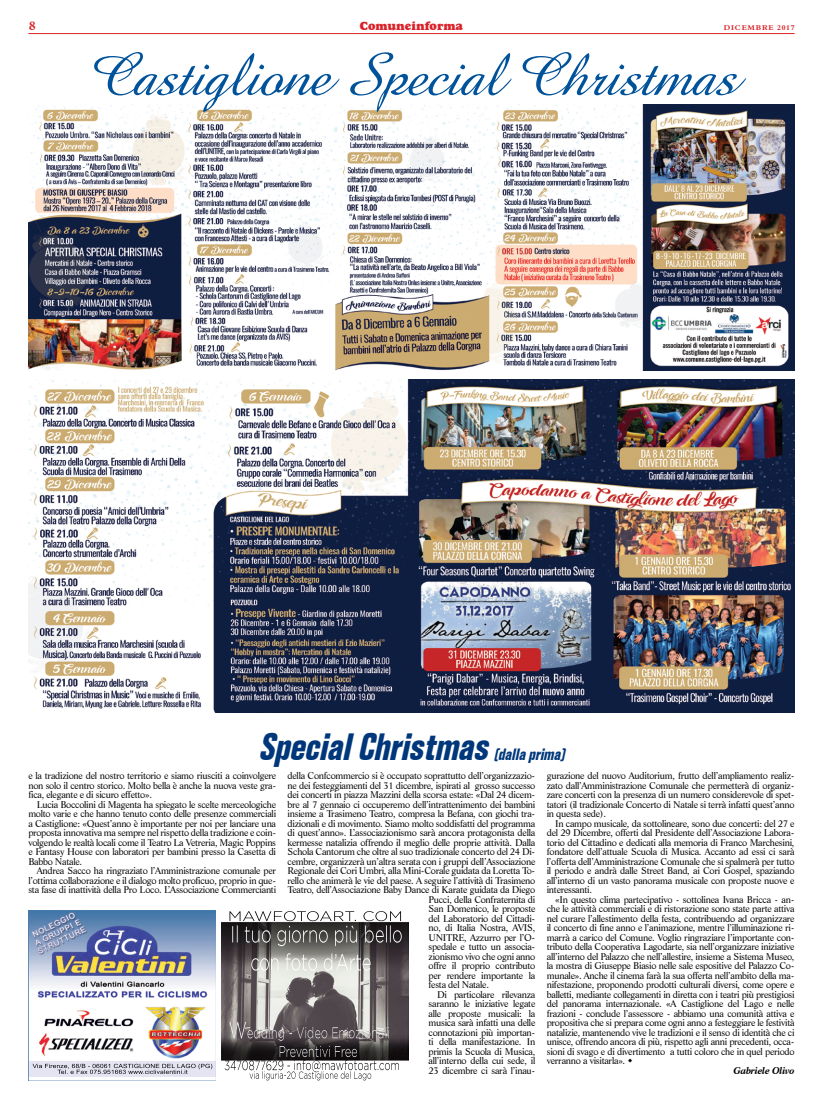
<style>
.page{position:relative;width:823px;height:1106px;background:#fff}
.page>*{position:absolute;margin:0;border:0;box-sizing:border-box;transform-origin:0 0}
.t1{font:italic 60px "Amazone BT";letter-spacing:-.02em;color:#00529b}
.t2{font:italic 700 condensed 37px "Folio BT";color:#00377b}
.t3{font:italic 700 condensed 16px "Folio BT";color:#00377b}
.t4{font:12px "Goudy Heavyface BT";color:#da2128}
.t5{font:700 12px "Life BT";color:#da2128}
.t6{font:9.5px/9.5px "Life BT";letter-spacing:-.03em;color:#000;text-align:justify}
.t7{font:italic 700 9.5px "Life BT";letter-spacing:-.025em;color:#000}
.t8{font:7px "Aldine 401 BT Bold A";letter-spacing:.11em;color:#da2128;scale:1.08 1}
</style>
<div class="page">
<hr style="left:28px;top:33px;width:766px;height:1px;background:#da2128">
<img style="left:28px;top:990px;width:187px;height:90px">
<img style="left:28px;top:1061px;width:187px;height:15px">
<img style="left:28px;top:910px;width:187px;height:80px">
<img style="left:221px;top:911px;width:187px;height:169px">
<img style="left:28px;top:104px;width:766px;height:266px">
<img style="left:28px;top:380px;width:766px;height:332px">
<p class="t5" style="left:29px;top:17px;width:8px">8</p>
<p class="t4" style="left:359px;top:18px;width:105px">Comuneinforma</p>
<p class="t8" style="left:723px;top:23px;width:67px">DICEMBRE 2017</p>
<h1 class="t1" style="left:86px;top:41px;width:667px">CastiglioneSpecial Christmas</h1>
<h2 class="t2" style="left:258px;top:724px;width:240px">SpecialChristmas</h2>
<h3 class="t3" style="left:493px;top:744px;width:77px">(dallaprima)</h3>
<p class="t6" style="left:28px;top:770px;width:249px">e la tradizione del nostro territorio e siamo riusciti a coinvolgere non solo il centro storico. Molto bella è anche la nuova veste gra&shy;fica, elegante e di sicuro effetto».</p>
<p class="t6" style="left:28px;top:799px;width:249px;text-indent:9px">Lucia Boccolini di Magenta ha spiegato le scelte merceologiche molto varie e che hanno tenuto conto delle presenze commerciali a Castiglione: «Quest’anno è importante per noi per lanciare una proposta innovativa ma sempre nel rispetto della tradizione e coin&shy;volgendo le realtà locali come il Teatro La Vetreria, Magic Poppins e Fantasy House con laboratori per bambini presso la Casetta di Babbo Natale.</p>
<p class="t6" style="left:28px;top:865px;width:249px;text-indent:9px">Andrea Sacco ha ringraziato l’Amministrazione comunale per l’ottima collaborazione e il dialogo molto proficuo, proprio in que&shy;sta fase di inattività della Pro Loco. L’Associazione Commercianti</p>
<p class="t6" style="left:287px;top:770px;width:249px">della Confcommercio si è occupato soprattutto dell’organizzazio-</p>
<p class="t6" style="left:287px;top:780px;width:249px">ne dei festeggiamenti del 31 dicembre, ispirati al grosso successo</p>
<p class="t6" style="left:287px;top:789px;width:249px">dei concerti in piazza Mazzini della scorsa estate: «Dal 24 dicem-</p>
<p class="t6" style="left:287px;top:799px;width:249px">bre al 7 gennaio ci occuperemo dell’intrattenimento dei bambini</p>
<p class="t6" style="left:287px;top:808px;width:249px">insieme a Trasimeno Teatro, compresa la Befana, con giochi tra-</p>
<p class="t6" style="left:287px;top:818px;width:249px">dizionali e di movimento. Siamo molto soddisfatti del programma</p>
<p class="t6" style="left:287px;top:827px;width:249px">di quest’anno». L’associazionismo sarà ancora protagonista della</p>
<p class="t6" style="left:287px;top:837px;width:249px">kermesse natalizia offrendo il meglio delle proprie attività. Dalla</p>
<p class="t6" style="left:287px;top:846px;width:249px">Schola Cantorum che oltre al suo tradizionale concerto del 24 Di-</p>
<p class="t6" style="left:287px;top:856px;width:249px">cembre, organizzerà un’altra serata con i gruppi dell’Associazione</p>
<p class="t6" style="left:287px;top:865px;width:249px">Regionale dei Cori Umbri, alla Mini-Corale guidata da Loretta To-</p>
<p class="t6" style="left:287px;top:875px;width:249px">rello che animerà le vie del paese. A seguire l’attività di Trasimeno</p>
<p class="t6" style="left:287px;top:884px;width:249px">Teatro, dell’Associazione Baby Dance di Karate guidata da Diego</p>
<p class="t6" style="left:428px;top:894px;width:108px">Pucci, della Confraternita di</p>
<p class="t6" style="left:428px;top:903px;width:108px">San Domenico, le proposte</p>
<p class="t6" style="left:428px;top:913px;width:108px">del Laboratorio del Cittadi-</p>
<p class="t6" style="left:428px;top:922px;width:108px">no, di Italia Nostra, AVIS,</p>
<p class="t6" style="left:428px;top:932px;width:108px">UNITRE, Azzurro per l’O-</p>
<p class="t6" style="left:428px;top:941px;width:108px">spedale e tutto un associa-</p>
<p class="t6" style="left:428px;top:951px;width:108px">zionismo vivo che ogni anno</p>
<p class="t6" style="left:428px;top:960px;width:108px">offre il proprio contributo</p>
<p class="t6" style="left:428px;top:970px;width:108px">per rendere importante la</p>
<p class="t6" style="left:428px;top:979px;width:62px">festa del Natale.</p>
<p class="t6" style="left:437px;top:989px;width:100px">Di particolare rilevanza</p>
<p class="t6" style="left:428px;top:998px;width:108px">saranno le iniziative legate</p>
<p class="t6" style="left:428px;top:1008px;width:108px">alle proposte musicali: la</p>
<p class="t6" style="left:428px;top:1017px;width:108px">musica sarà infatti una delle</p>
<p class="t6" style="left:428px;top:1027px;width:108px">connotazioni più importan-</p>
<p class="t6" style="left:428px;top:1036px;width:108px">ti della manifestazione. In</p>
<p class="t6" style="left:428px;top:1046px;width:108px">primis la Scuola di Musica,</p>
<p class="t6" style="left:428px;top:1055px;width:108px">all’interno della cui sede, il</p>
<p class="t6" style="left:428px;top:1065px;width:108px">23 dicembre ci sarà l’inau-</p>
<p class="t6" style="left:546px;top:770px;width:249px">gurazione del nuovo Auditorium, frutto dell’ampliamento realiz&shy;zato dall’Amministrazione Comunale che permetterà di organiz&shy;zare concerti con la presenza di un numero considerevole di spet&shy;tatori (il tradizionale Concerto di Natale si terrà infatti quest’anno in questa sede).</p>
<p class="t6" style="left:546px;top:818px;width:249px;text-indent:9px">In campo musicale, da sottolineare, sono due concerti: del 27 e del 29 Dicembre, offerti dal Presidente dell’Associazione Labora&shy;torio del Cittadino e dedicati alla memoria di Franco Marchesini, fondatore dell’attuale Scuola di Musica. Accanto ad essi ci sarà l’offerta dell’Amministrazione Comunale che si spalmerà per tutto il periodo e andrà dalle Street Band, ai Cori Gospel, spaziando all’interno di un vasto panorama musicale con proposte nuove e interessanti.</p>
<p class="t6" style="left:546px;top:894px;width:249px;text-indent:9px">«In questo clima partecipativo - sottolinea Ivana Bricca - an&shy;che le attività commerciali e di ristorazione sono state parte attiva nel curare l’allestimento della festa, contribuendo ad organizzare il concerto di fine anno e l’animazione, mentre l’illuminazione ri&shy;marrà a carico del Comune. Voglio ringraziare l’importante con&shy;tributo della Cooperativa Lagodarte, sia nell’organizzare iniziative all’interno del Palazzo che nell’allestire, insieme a Sistema Museo, la mostra di Giuseppe Biasio nelle sale espositive del Palazzo Co&shy;munale». Anche il cinema farà la sua offerta nell’ambito della ma&shy;nifestazione, proponendo prodotti culturali diversi, come opere e balletti, mediante collegamenti in diretta con i teatri più prestigiosi del panorama internazionale. «A Castiglione del Lago e nelle frazioni - conclude l’assessore - abbiamo una comunità attiva e propositiva che si prepara come ogni anno a festeggiare le festività natalizie, mantenendo vive le tradizioni e il senso di identità che ci unisce, offrendo ancora di più, rispetto agli anni precedenti, occa&shy;sioni di svago e di divertimento a tutti coloro che in quel periodo verranno a visitarla».</p>
<p class="t7" style="left:732px;top:1063px;width:63px">Gabriele Olivo</p>
</div>
